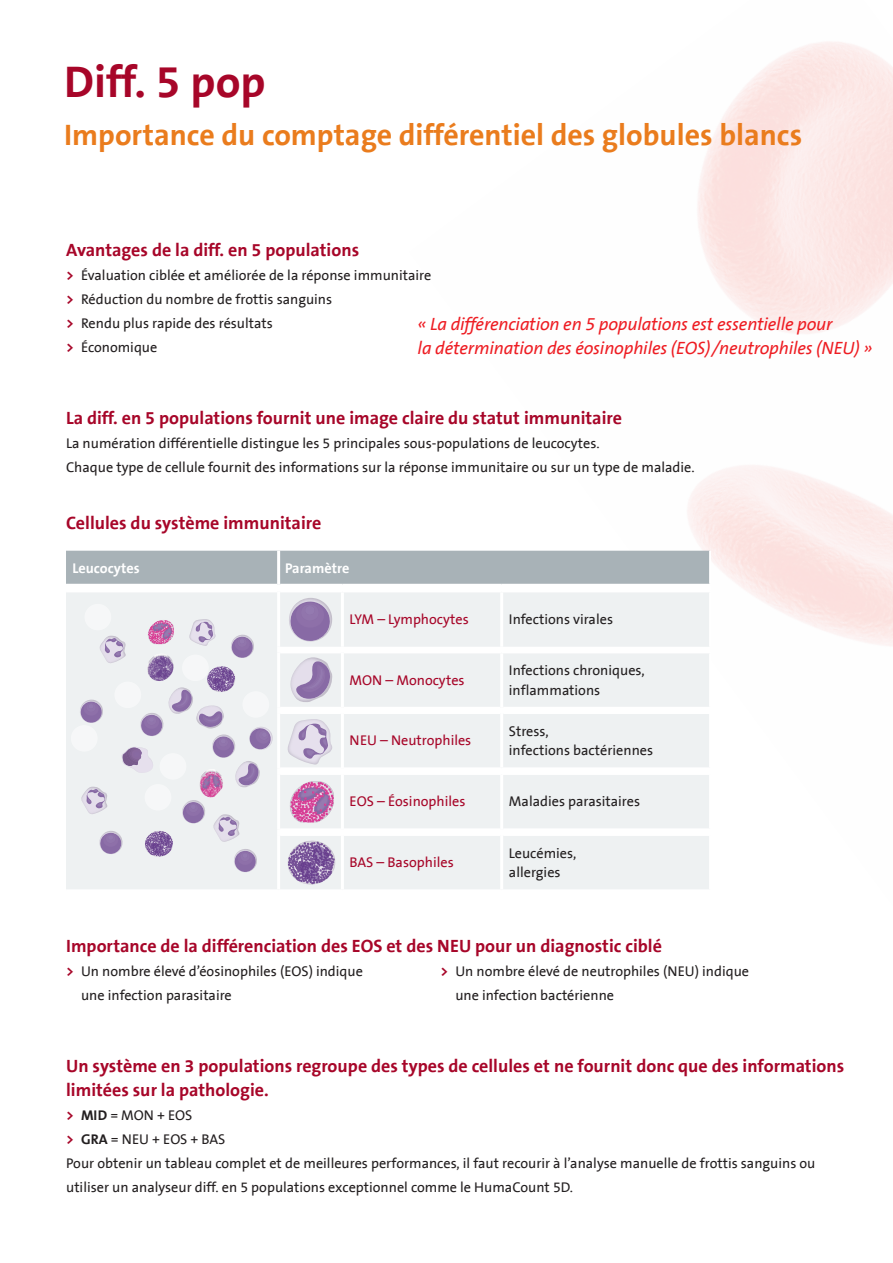
<style>
.page{position:relative;width:893px;height:1263px;background:#fff}
.page>*{position:absolute;margin:0;border:0;box-sizing:border-box;transform-origin:0 0}
.t1{font:700 45px "The Sans B7";color:#a70629}
.t2{font:700 30px "The Sans B7";color:#ea7c1d}
.t3{font:700 18px/24px "The Sans B7";color:#a70629}
.t4{font:italic 18px/24px "The Sans B5 Plain";letter-spacing:-.01em;color:#ee1d23}
.Copy{font:14.25px/24px "The Sans B5 Plain";color:#231f20}
.Human_Katalog___Tabe{font:14.25px "The Sans B5 Plain";color:#a70629}
.t5{font:700 14.25px "The Sans B7";color:#fff}
.s1{font-family:"The Sans B7";font-weight:700;color:#a70629}
.s2{font-family:"The Sans B7";font-weight:700}
</style>
<div class="page">
<div style="left:66px;top:592px;width:643px;height:297px;background:#eef1f2"></div>
<hr style="left:280px;top:651px;width:61px;height:2px;background:#fff">
<hr style="left:344px;top:651px;width:158px;height:2px;background:#fff">
<hr style="left:280px;top:712px;width:61px;height:2px;background:#fff">
<hr style="left:344px;top:712px;width:156px;height:2px;background:#fff">
<hr style="left:280px;top:773px;width:61px;height:2px;background:#fff">
<hr style="left:344px;top:773px;width:158px;height:2px;background:#fff">
<hr style="left:280px;top:707px;width:61px;height:2px;background:#fff">
<hr style="left:344px;top:707px;width:156px;height:2px;background:#fff">
<hr style="left:280px;top:767px;width:61px;height:2px;background:#fff">
<hr style="left:344px;top:767px;width:158px;height:2px;background:#fff">
<hr style="left:502px;top:767px;width:209px;height:2px;background:#fff">
<hr style="left:280px;top:828px;width:61px;height:2px;background:#fff">
<hr style="left:344px;top:828px;width:156px;height:2px;background:#fff">
<hr style="left:280px;top:834px;width:61px;height:2px;background:#fff">
<hr style="left:344px;top:834px;width:156px;height:2px;background:#fff">
<hr style="left:502px;top:651px;width:209px;height:2px;background:#fff">
<hr style="left:503px;top:712px;width:208px;height:2px;background:#fff">
<hr style="left:502px;top:773px;width:209px;height:2px;background:#fff">
<hr style="left:503px;top:707px;width:208px;height:2px;background:#fff">
<hr style="left:503px;top:828px;width:208px;height:2px;background:#fff">
<hr style="left:503px;top:834px;width:208px;height:2px;background:#fff">
<hr style="left:500px;top:592px;width:3px;height:55px;background:#fff">
<hr style="left:500px;top:653px;width:3px;height:55px;background:#fff">
<svg style="left:500px;top:708px;width:3px;height:5px"></svg>
<hr style="left:500px;top:713px;width:3px;height:54px;background:#fff">
<hr style="left:500px;top:775px;width:3px;height:54px;background:#fff">
<svg style="left:500px;top:829px;width:3px;height:6px"></svg>
<hr style="left:500px;top:835px;width:3px;height:54px;background:#fff">
<hr style="left:341px;top:592px;width:3px;height:55px;background:#fff">
<svg style="left:341px;top:647px;width:3px;height:5px"></svg>
<hr style="left:341px;top:652px;width:3px;height:56px;background:#fff">
<svg style="left:341px;top:708px;width:3px;height:5px"></svg>
<hr style="left:341px;top:713px;width:3px;height:55px;background:#fff">
<svg style="left:341px;top:768px;width:3px;height:6px"></svg>
<hr style="left:341px;top:774px;width:3px;height:55px;background:#fff">
<svg style="left:341px;top:829px;width:3px;height:6px"></svg>
<hr style="left:341px;top:835px;width:3px;height:54px;background:#fff">
<div style="left:66px;top:551px;width:644px;height:34px;background:#a8b2b7"></div>
<hr style="left:277px;top:591px;width:3px;height:56px;background:#fff">
<svg style="left:277px;top:647px;width:3px;height:5px"></svg>
<hr style="left:277px;top:652px;width:3px;height:56px;background:#fff">
<svg style="left:277px;top:708px;width:3px;height:5px"></svg>
<hr style="left:277px;top:713px;width:3px;height:55px;background:#fff">
<svg style="left:277px;top:768px;width:3px;height:6px"></svg>
<hr style="left:277px;top:774px;width:3px;height:55px;background:#fff">
<svg style="left:277px;top:829px;width:3px;height:6px"></svg>
<hr style="left:277px;top:835px;width:3px;height:54px;background:#fff">
<img style="left:249px;top:727px;width:24px;height:23px">
<svg style="left:250px;top:728px;width:22px;height:22px"></svg>
<img style="left:189px;top:619px;width:27px;height:27px">
<svg style="left:196px;top:622px;width:17px;height:21px"></svg>
<img style="left:207px;top:666px;width:28px;height:26px">
<img style="left:148px;top:620px;width:26px;height:24px">
<img style="left:196px;top:705px;width:28px;height:24px">
<svg style="left:199px;top:711px;width:23px;height:16px"></svg>
<img style="left:79px;top:700px;width:25px;height:24px">
<svg style="left:81px;top:701px;width:21px;height:22px"></svg>
<img style="left:99px;top:636px;width:27px;height:27px">
<svg style="left:105px;top:638px;width:18px;height:19px"></svg>
<img style="left:147px;top:653px;width:27px;height:28px">
<img style="left:199px;top:769px;width:25px;height:28px">
<img style="left:167px;top:687px;width:26px;height:27px">
<svg style="left:171px;top:689px;width:21px;height:23px"></svg>
<img style="left:122px;top:747px;width:31px;height:26px">
<svg style="left:123px;top:747px;width:19px;height:20px"></svg>
<div style="left:145px;top:784px;width:26px;height:26px;background:#f6f7f8;border-radius:50%"></div>
<div style="left:71px;top:725px;width:27px;height:27px;background:#f6f7f8;border-radius:50%"></div>
<div style="left:242px;top:691px;width:27px;height:27px;background:#f6f7f8;border-radius:50%"></div>
<div style="left:114px;top:682px;width:27px;height:26px;background:#f6f7f8;border-radius:50%"></div>
<img style="left:211px;top:734px;width:25px;height:25px">
<svg style="left:213px;top:736px;width:21px;height:21px"></svg>
<img style="left:139px;top:713px;width:25px;height:24px">
<svg style="left:141px;top:715px;width:21px;height:21px"></svg>
<img style="left:230px;top:635px;width:25px;height:24px">
<svg style="left:232px;top:636px;width:21px;height:22px"></svg>
<div style="left:160px;top:753px;width:26px;height:27px;background:#f6f7f8;border-radius:50%"></div>
<div style="left:182px;top:655px;width:27px;height:26px;background:#f6f7f8;border-radius:50%"></div>
<img style="left:234px;top:761px;width:26px;height:27px">
<svg style="left:238px;top:763px;width:21px;height:22px"></svg>
<img style="left:181px;top:800px;width:25px;height:24px">
<svg style="left:183px;top:802px;width:21px;height:21px"></svg>
<img style="left:288px;top:719px;width:44px;height:45px">
<svg style="left:298px;top:723px;width:30px;height:36px"></svg>
<img style="left:288px;top:840px;width:47px;height:45px">
<img style="left:289px;top:657px;width:44px;height:46px">
<svg style="left:295px;top:660px;width:36px;height:39px"></svg>
<img style="left:287px;top:598px;width:47px;height:45px">
<svg style="left:290px;top:601px;width:40px;height:40px;background:#a089b6"></svg>
<img style="left:290px;top:781px;width:44px;height:41px">
<img style="left:98px;top:831px;width:25px;height:24px">
<svg style="left:100px;top:833px;width:21px;height:21px"></svg>
<div style="left:85px;top:604px;width:26px;height:26px;background:#f6f7f8;border-radius:50%"></div>
<img style="left:213px;top:814px;width:27px;height:28px">
<svg style="left:219px;top:817px;width:18px;height:19px"></svg>
<img style="left:81px;top:787px;width:26px;height:27px">
<svg style="left:86px;top:789px;width:19px;height:19px"></svg>
<img style="left:145px;top:831px;width:28px;height:26px">
<img style="left:233px;top:849px;width:25px;height:24px">
<svg style="left:235px;top:851px;width:21px;height:21px"></svg>
<p class="t1" style="left:64px;top:58px;width:203px">Diff. 5 pop</p>
<p class="t2" style="left:64px;top:119px;width:739px">Importance du comptage différentiel des globules blancs</p>
<p class="t3" style="left:66px;top:239px;width:294px">Avantages de la diff. en 5 populations</p>
<p class="Copy" style="left:66px;top:264px;width:367px"><span class="s1">&gt;</span> Évaluation ciblée et améliorée de la réponse immunitaire <span class="s1">&gt;</span> Réduction du nombre de frottis sanguins</p>
<p class="Copy" style="left:66px;top:312px;width:208px"><span class="s1">&gt;</span> Rendu plus rapide des résultats</p>
<p class="Copy" style="left:66px;top:336px;width:93px"><span class="s1">&gt;</span> Économique</p>
<p class="t4" style="left:418px;top:313px;width:456px">« La différenciation en 5 populations est essentielle pour<br>la détermination des éosinophiles (EOS)/neutrophiles (NEU) »</p>
<p class="t3" style="left:66px;top:407px;width:557px">La diff. en 5 populations fournit une image claire du statut immunitaire</p>
<p class="Copy" style="left:66px;top:432px;width:535px">La numération différentielle distingue les 5 principales sous-populations de leucocytes.</p>
<p class="Copy" style="left:66px;top:456px;width:630px">Chaque type de cellule fournit des informations sur la réponse immunitaire ou sur un type de maladie.</p>
<p class="t3" style="left:66px;top:511px;width:257px">Cellules du système immunitaire</p>
<p class="t5" style="left:72px;top:560px;width:69px">Leucocytes</p>
<p class="t5" style="left:285px;top:560px;width:66px">Paramètre</p>
<p class="Human_Katalog___Tabe" style="left:350px;top:612px;width:121px">LYM – Lymphocytes</p>
<p class="Copy" style="left:509px;top:608px;width:106px">Infections virales</p>
<p class="Human_Katalog___Tabe" style="left:350px;top:673px;width:117px">MON – Monocytes</p>
<p class="Copy" style="left:509px;top:661px;width:137px;line-height:19.5px">Infections chroniques, inflammations</p>
<p class="Human_Katalog___Tabe" style="left:350px;top:733px;width:123px">NEU – Neutrophiles</p>
<p class="Copy" style="left:509px;top:719px;width:41px">Stress,</p>
<p class="Copy" style="left:509px;top:739px;width:146px">infections bactériennes</p>
<p class="Human_Katalog___Tabe" style="left:350px;top:794px;width:117px">EOS – Éosinophiles</p>
<p class="Copy" style="left:509px;top:790px;width:133px">Maladies parasitaires</p>
<p class="Human_Katalog___Tabe" style="left:350px;top:855px;width:106px">BAS – Basophiles</p>
<p class="Copy" style="left:509px;top:841px;width:69px">Leucémies,</p>
<p class="Copy" style="left:509px;top:861px;width:53px">allergies</p>
<p class="t3" style="left:66px;top:935px;width:597px">Importance de la différenciation des EOS et des NEU pour un diagnostic ciblé</p>
<p class="Copy" style="left:81px;top:960px;width:283px;text-indent:-15px"><span class="s1">&gt;</span> Un nombre élevé d’éosinophiles (EOS) indique une infection parasitaire</p>
<p class="Copy" style="left:440px;top:960px;width:310px"><span class="s1">&gt;</span> Un nombre élevé de neutrophiles (NEU) indique</p>
<p class="Copy" style="left:455px;top:984px;width:160px">une infection bactérienne</p>
<p class="t3" style="left:66px;top:1055px;width:779px">Un système en 3 populations regroupe des types de cellules et ne fournit donc que des informations limitées sur la pathologie.</p>
<p class="Copy" style="left:66px;top:1104px;width:128px"><span class="s1">&gt;</span> <span class="s2">MID</span> = MON + EOS</p>
<p class="Copy" style="left:66px;top:1128px;width:161px"><span class="s1">&gt;</span> <span class="s2">GRA</span> = NEU + EOS + BAS</p>
<p class="Copy" style="left:66px;top:1152px;width:751px">Pour obtenir un tableau complet et de meilleures performances, il faut recourir à l’analyse manuelle de frottis sanguins ou</p>
<p class="Copy" style="left:66px;top:1176px;width:508px">utiliser un analyseur diff. en 5 populations exceptionnel comme le HumaCount 5D.</p>
</div>
